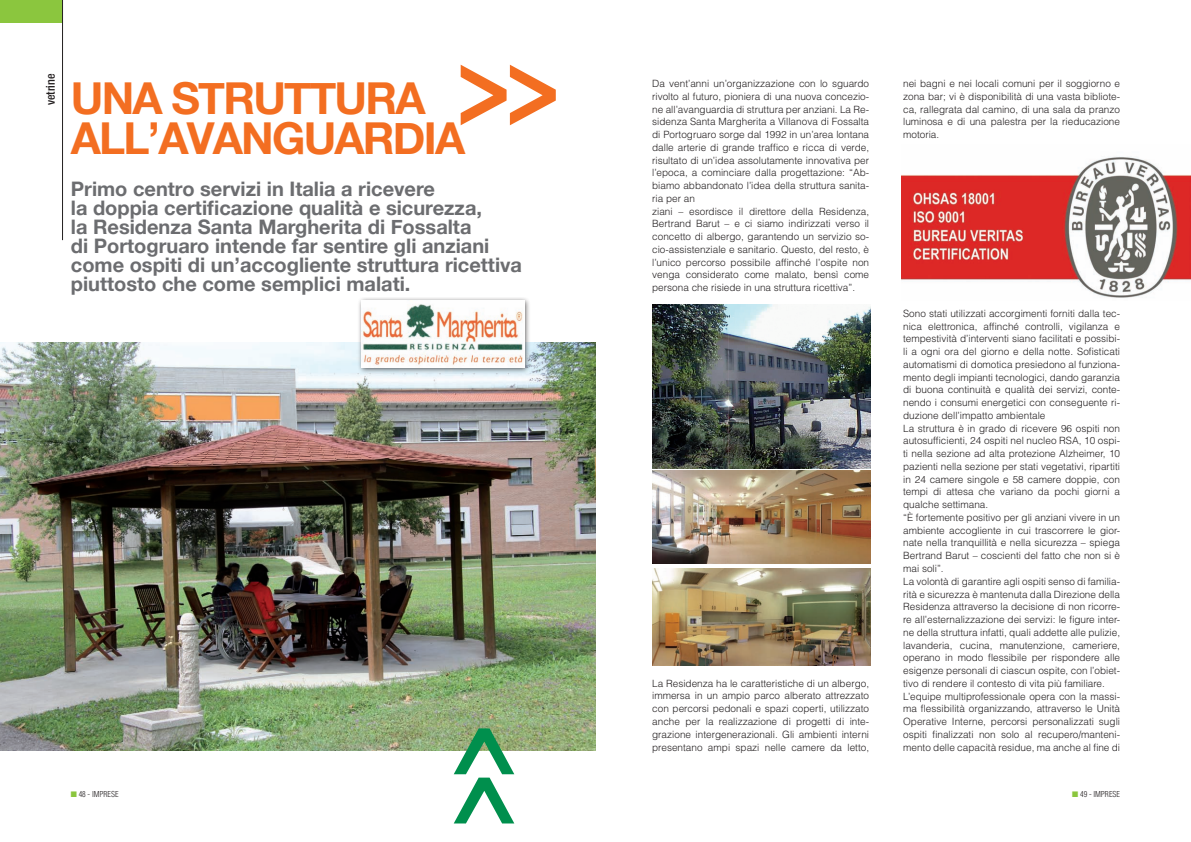
<style>
.page{position:relative;width:1191px;height:842px;background:#fff}
.page>*{position:absolute;margin:0;border:0;box-sizing:border-box;transform-origin:0 0}
.t1{font:700 44px/40px "Helvetica Neue";letter-spacing:-.04em;color:#f36e21}
.t2{font:700 20px/19px "Helvetica Neue";color:#6c6d70}
.t3{font:500 condensed 12px "Helvetica Neue";color:#231f20}
.t4{font:300 10px/12.8px "Helvetica";color:#231f20}
.t5{font:300 condensed 8px "Helvetica";color:#231f20}
.s1{color:#8bc63e}
</style>
<div class="page">
<img style="left:652px;top:568px;width:218px;height:97px">
<img style="left:652px;top:305px;width:218px;height:163px">
<img style="left:901px;top:156px;width:290px;height:142px">
<img style="left:652px;top:470px;width:218px;height:94px">
<div style="left:0;top:0;width:63px;height:23px;background:#8bc63e"></div>
<hr style="left:62px;top:0;width:1px;height:240px;background:#231f20">
<svg style="left:461px;top:65px;width:95px;height:60px"></svg>
<img style="left:0;top:342px;width:595px;height:408px">
<svg style="left:454px;top:728px;width:60px;height:95px"></svg>
<div style="left:357px;top:297px;width:174px;height:77px;background:#231f20;opacity:.75"></div>
<img style="left:361px;top:301px;width:163px;height:67px">
<p class="t3" style="left:43px;top:105px;width:33px;rotate:-90deg">vetrine</p>
<h1 class="t1" style="left:71px;top:77px;width:396px">Una struttura all’avanguardia</h1>
<p class="t2" style="left:71px;top:179px;width:452px">Primo centro servizi in Italia a ricevere<br>la doppia certificazione qualità e sicurezza,<br>la Residenza Santa Margherita di Fossalta<br>di Portogruaro intende far sentire gli anziani come ospiti di un’accogliente struttura ricettiva piuttosto che come semplici malati.</p>
<p class="t5" style="left:71px;top:789px;width:49px"><span class="s1">■</span> 48 - IMPRESE</p>
<p class="t4" style="left:652px;top:77px;width:218px">Da vent’anni un’organizzazione con lo sguardo rivolto al futuro, pioniera di una nuova concezio&shy;ne all’avanguardia di struttura per anziani. La Re&shy;sidenza Santa Margherita a Villanova di Fossalta di Portogruaro sorge dal 1992 in un’area lontana dalle arterie di grande traffico e ricca di verde, risultato di un’idea assolutamente innovativa per l’epoca, a cominciare dalla progettazione: “Ab&shy;biamo abbandonato l’idea della struttura sanita&shy;ria per an<br>ziani – esordisce il direttore della Residenza, Bertrand Barut – e ci siamo indirizzati verso il concetto di albergo, garantendo un servizio so&shy;cio-assistenziale e sanitario. Questo, del resto, è l’unico percorso possibile affinché l’ospite non venga considerato come malato, bensì come persona che risiede in una struttura ricettiva”.</p>
<p class="t4" style="left:652px;top:677px;width:218px;text-align:justify">La Residenza ha le caratteristiche di un albergo, immersa in un ampio parco alberato attrezzato con percorsi pedonali e spazi coperti, utilizzato anche per la realizzazione di progetti di inte&shy;grazione intergenerazionali. Gli ambienti interni presentano ampi spazi nelle camere da letto,</p>
<p class="t4" style="left:903px;top:77px;width:218px;text-align:justify">nei bagni e nei locali comuni per il soggiorno e zona bar; vi è disponibilità di una vasta bibliote&shy;ca, rallegrata dal camino, di una sala da pranzo luminosa e di una palestra per la rieducazione motoria.</p>
<p class="t4" style="left:903px;top:307px;width:218px">Sono stati utilizzati accorgimenti forniti dalla tec&shy;nica elettronica, affinché controlli, vigilanza e tempestività d’interventi siano facilitati e possibi&shy;li a ogni ora del giorno e della notte. Sofisticati automatismi di domotica presiedono al funziona&shy;mento degli impianti tecnologici, dando garanzia di buona continuità e qualità dei servizi, conte&shy;nendo i consumi energetici con conseguente ri&shy;duzione dell’impatto ambientale<br>La struttura è in grado di ricevere 96 ospiti non autosufficienti, 24 ospiti nel nucleo RSA, 10 ospi&shy;ti nella sezione ad alta protezione Alzheimer, 10 pazienti nella sezione per stati vegetativi, ripartiti in 24 camere singole e 58 camere doppie, con tempi di attesa che variano da pochi giorni a qualche settimana.<br>“È fortemente positivo per gli anziani vivere in un ambiente accogliente in cui trascorrere le gior&shy;nate nella tranquillità e nella sicurezza – spiega Bertrand Barut – coscienti del fatto che non si è mai soli”.<br>La volontà di garantire agli ospiti senso di familia&shy;rità e sicurezza è mantenuta dalla Direzione della Residenza attraverso la decisione di non ricorre&shy;re all’esternalizzazione dei servizi: le figure inter&shy;ne della struttura infatti, quali addette alle pulizie, lavanderia, cucina, manutenzione, cameriere, operano in modo flessibile per rispondere alle esigenze personali di ciascun ospite, con l’obiet&shy;tivo di rendere il contesto di vita più familiare.<br>L’equipe multiprofessionale opera con la massi&shy;ma flessibilità organizzando, attraverso le Unità Operative Interne, percorsi personalizzati sugli ospiti finalizzati non solo al recupero/manteni&shy;mento delle capacità residue, ma anche al fine di</p>
<p class="t5" style="left:1072px;top:789px;width:49px"><span class="s1">■</span> 49 - IMPRESE</p>
</div>
